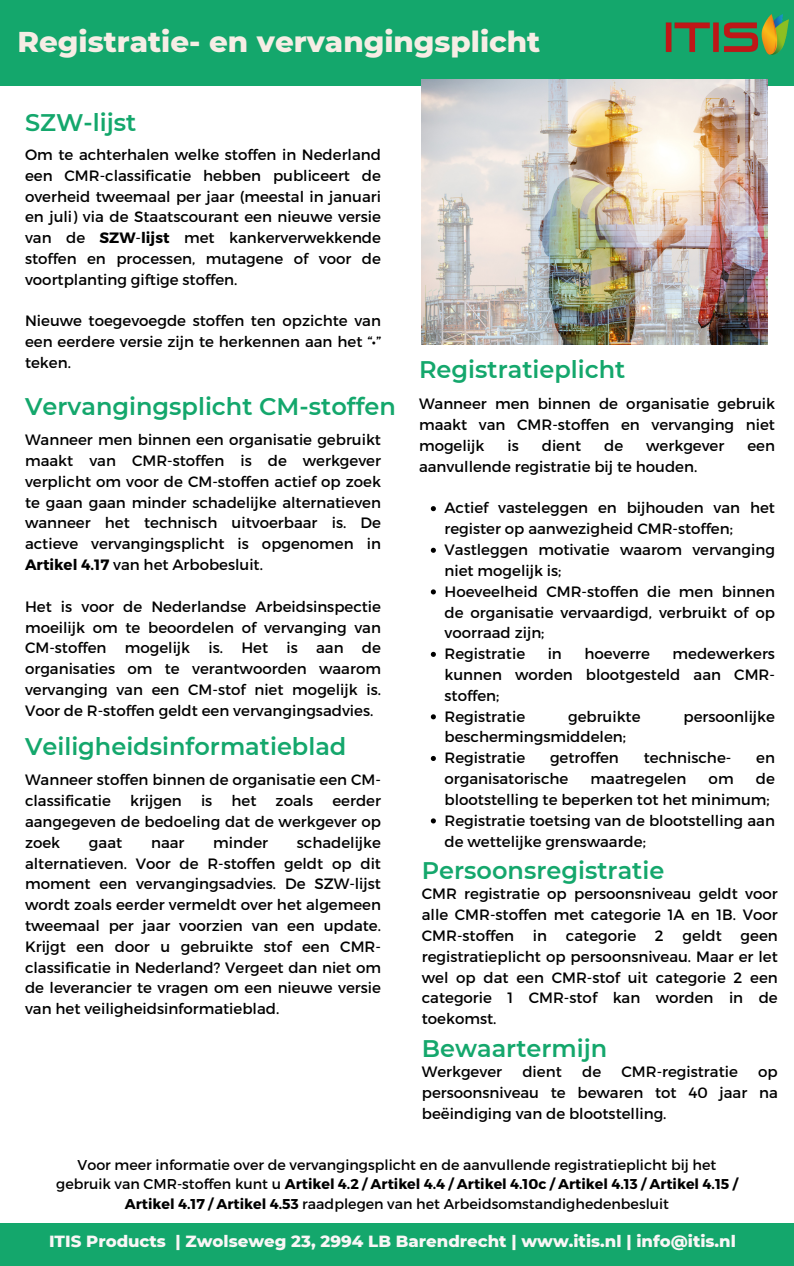
<style>
.page{position:relative;width:794px;height:1266px;background:#fff}
.page>*{position:absolute;margin:0;border:0;box-sizing:border-box;transform-origin:0 0}
.t1{font:800 29.25px "Montserrat";color:#f6ede5}
.t2{font:600 24px "Montserrat";color:#14a76c}
.t3{font:800 16.5px "Montserrat";color:#f9f6f6}
.t4{font:15px/20.9px "Montserrat";color:#000;text-align:justify}
.t5{font:14.25px/19.6px "Montserrat";color:#000;text-align:center}
.s1{font-weight:700}
</style>
<div class="page">
<div style="left:0;top:0;width:793px;height:85px;background:#14a76c"></div>
<img style="left:665px;top:15px;width:122px;height:40px">
<div style="left:0;top:1223px;width:793px;height:43px;background:#14a76c"></div>
<img style="left:421px;top:79px;width:346px;height:266px">
<svg style="left:430px;top:506px;width:5px;height:5px"></svg>
<svg style="left:430px;top:548px;width:5px;height:5px"></svg>
<svg style="left:430px;top:589px;width:5px;height:5px"></svg>
<svg style="left:430px;top:652px;width:5px;height:5px"></svg>
<svg style="left:430px;top:714px;width:5px;height:5px"></svg>
<svg style="left:430px;top:756px;width:5px;height:5px"></svg>
<svg style="left:430px;top:818px;width:5px;height:5px"></svg>
<h1 class="t1" style="left:17px;top:24px;width:524px">Registratie- en vervangingsplicht</h1>
<h2 class="t2" style="left:25px;top:108px;width:113px">SZW-lijst</h2>
<p class="t4" style="left:25px;top:143px;width:357px">Om te achterhalen welke stoffen in Nederland een CMR-classificatie hebben publiceert de overheid tweemaal per jaar (meestal in januari en juli) via de Staatscourant een nieuwe versie van de <span class="s1">SZW</span>-<span class="s1">lijst</span> met kankerverwekkende stoffen en processen, mutagene of voor de voortplanting giftige stoffen.</p>
<p class="t4" style="left:25px;top:310px;width:357px">Nieuwe toegevoegde stoffen ten opzichte van een eerdere versie zijn te herkennen aan het “•” teken.</p>
<h2 class="t2" style="left:25px;top:391px;width:372px">Vervangingsplicht CM-stoffen</h2>
<p class="t4" style="left:25px;top:429px;width:357px">Wanneer men binnen een organisatie gebruikt maakt van CMR-stoffen is de werkgever verplicht om voor de CM-stoffen actief op zoek te gaan gaan minder schadelijke alternatieven wanneer het technisch uitvoerbaar is. De actieve vervangingsplicht is opgenomen in <span class="s1">Artikel 4.17</span> van het Arbobesluit.</p>
<p class="t4" style="left:25px;top:595px;width:357px">Het is voor de Nederlandse Arbeidsinspectie moeilijk om te beoordelen of vervanging van CM-stoffen mogelijk is. Het is aan de organisaties om te verantwoorden waarom vervanging van een CM-stof niet mogelijk is.<br>Voor de R-stoffen geldt een vervangingsadvies.</p>
<h2 class="t2" style="left:25px;top:732px;width:323px">Veiligheidsinformatieblad</h2>
<p class="t4" style="left:25px;top:769px;width:357px">Wanneer stoffen binnen de organisatie een CM&shy;classificatie</p>
<p class="t4" style="left:130px;top:789px;width:53px">krijgen</p>
<p class="t4" style="left:201px;top:789px;width:13px">is</p>
<p class="t4" style="left:231px;top:789px;width:26px">het</p>
<p class="t4" style="left:275px;top:789px;width:39px">zoals</p>
<p class="t4" style="left:25px;top:789px;width:357px;text-indent:307px">eerder aangegeven de bedoeling dat de werkgever op zoek</p>
<p class="t4" style="left:25px;top:831px;width:357px;text-indent:272px">schadelijke alternatieven. Voor de R-stoffen geldt op dit moment een vervangingsadvies. De SZW-lijst wordt zoals eerder vermeldt over het algemeen tweemaal per jaar voorzien van een update.<br>Krijgt een door u gebruikte stof een CMR&shy;classificatie in Nederland? Vergeet dan niet om de leverancier te vragen om een nieuwe versie van het veiligheidsinformatieblad.</p>
<p class="t4" style="left:89px;top:831px;width:35px">gaat</p>
<p class="t4" style="left:151px;top:831px;width:35px">naar</p>
<p class="t4" style="left:213px;top:831px;width:56px">minder</p>
<h2 class="t2" style="left:419px;top:355px;width:208px">Registratieplicht</h2>
<p class="t4" style="left:419px;top:393px;width:357px">Wanneer men binnen de organisatie gebruik maakt van CMR-stoffen en vervanging niet mogelijk</p>
<p class="t4" style="left:507px;top:434px;width:13px">is</p>
<p class="t4" style="left:541px;top:434px;width:41px">dient</p>
<p class="t4" style="left:604px;top:434px;width:21px">de</p>
<p class="t4" style="left:646px;top:434px;width:80px">werkgever</p>
<p class="t4" style="left:747px;top:434px;width:29px">een</p>
<p class="t4" style="left:419px;top:455px;width:280px">aanvullende registratie bij te houden.</p>
<p class="t4" style="left:444px;top:497px;width:332px;text-align:left">Actief vasteleggen en bijhouden van het register op aanwezigheid CMR-stoffen;<br>Vastleggen motivatie waarom vervanging niet mogelijk is;<br>Hoeveelheid CMR-stoffen die men binnen de organisatie vervaardigd, verbruikt of op voorraad zijn;<br>Registratie</p>
<p class="t4" style="left:547px;top:642px;width:16px">in</p>
<p class="t4" style="left:584px;top:642px;width:67px">hoeverre</p>
<p class="t4" style="left:444px;top:642px;width:332px;text-align:left;text-indent:228px">medewerkers kunnen worden blootgesteld aan CMR&shy;stoffen;<br>Registratie</p>
<p class="t4" style="left:567px;top:705px;width:74px">gebruikte</p>
<p class="t4" style="left:683px;top:705px;width:93px">persoonlijke</p>
<p class="t4" style="left:444px;top:726px;width:183px">beschermingsmiddelen;<br>Registratie</p>
<p class="t4" style="left:549px;top:747px;width:70px">getroffen</p>
<p class="t4" style="left:643px;top:747px;width:89px">technische-</p>
<p class="t4" style="left:755px;top:747px;width:20px">en</p>
<p class="t4" style="left:444px;top:767px;width:125px">organisatorische</p>
<p class="t4" style="left:590px;top:767px;width:97px">maatregelen</p>
<p class="t4" style="left:708px;top:767px;width:27px">om</p>
<p class="t4" style="left:444px;top:767px;width:332px;text-align:left;text-indent:311px">de blootstelling te beperken tot het minimum;<br>Registratie toetsing van de blootstelling aan de wettelijke grenswaarde;</p>
<h2 class="t2" style="left:421px;top:856px;width:244px">Persoonsregistratie</h2>
<p class="t4" style="left:421px;top:883px;width:357px">CMR registratie op persoonsniveau geldt voor alle CMR-stoffen met categorie 1A en 1B. Voor CMR-stoffen</p>
<p class="t4" style="left:532px;top:924px;width:16px">in</p>
<p class="t4" style="left:565px;top:924px;width:72px">categorie</p>
<p class="t4" style="left:654px;top:924px;width:10px">2</p>
<p class="t4" style="left:682px;top:924px;width:41px">geldt</p>
<p class="t4" style="left:421px;top:924px;width:357px;text-indent:318px">geen registratieplicht op persoonsniveau. Maar er let wel op dat een CMR-stof uit categorie 2 een categorie 1 CMR-stof kan worden in de toekomst.</p>
<h2 class="t2" style="left:421px;top:1034px;width:187px">Bewaartermijn</h2>
<p class="t4" style="left:421px;top:1061px;width:82px">Werkgever</p>
<p class="t4" style="left:522px;top:1061px;width:41px">dient</p>
<p class="t4" style="left:581px;top:1061px;width:21px">de</p>
<p class="t4" style="left:621px;top:1061px;width:118px">CMR-registratie</p>
<p class="t4" style="left:421px;top:1061px;width:357px;text-indent:336px">op persoonsniveau te bewaren tot 40 jaar na beëindiging van de blootstelling.</p>
<p class="t5" style="left:56px;top:1154px;width:682px">Voor meer informatie over de vervangingsplicht en de aanvullende registratieplicht bij het gebruik van CMR-stoffen kunt u <span class="s1">Artikel 4.2 / Artikel 4.4 / Artikel 4.10c / Artikel 4.13 / Artikel 4.15 /<br>Artikel 4.17 / Artikel 4.53</span> raadplegen van het Arbeidsomstandighedenbesluit</p>
<p class="t3" style="left:49px;top:1231px;width:688px">ITIS Products | Zwolseweg 23, 2994 LB Barendrecht | www.itis.nl | info@itis.nl</p>
</div>
